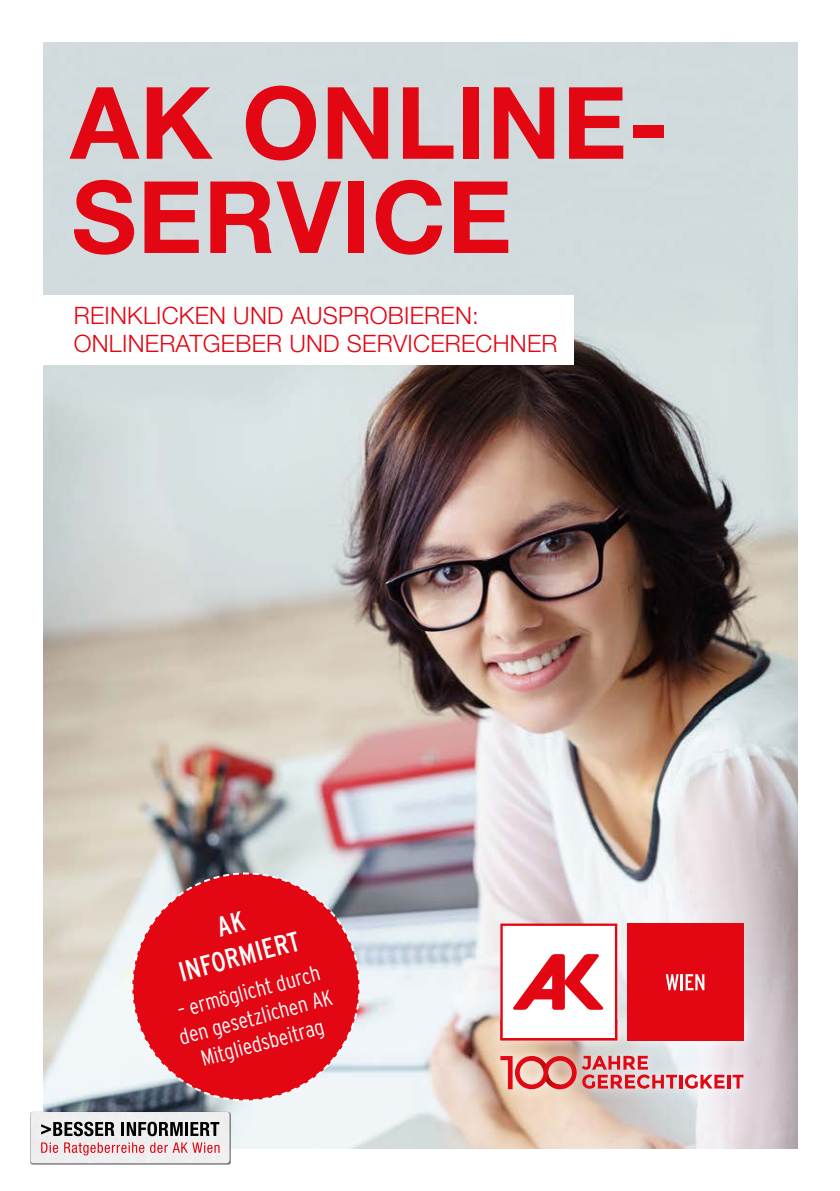
<style>
.page{position:relative;width:840px;height:1191px;background:#fff}
.page>*{position:absolute;margin:0;border:0;box-sizing:border-box;transform-origin:0 0}
.titel_headline{font:700 100px/94.2px "Helvetica Neue LT Std";letter-spacing:.01em;color:#e30613}
.t1{font:condensed 28px/33.6px "Interstate";color:#fff;text-align:center}
.titel_subheadline{font:300 24px/28px "Helvetica Neue LT Std";letter-spacing:.01em;color:#e30613}
.t2{font:300 condensed 22px/26.4px "Interstate";color:#fff;text-align:center}
</style>
<div class="page">
<img style="left:44px;top:43px;width:753px;height:1105px">
<div style="left:0;top:295px;width:573px;height:69px;background:#fff"></div>
<svg style="left:130px;top:871px;width:231px;height:231px;background:#dc3843"></svg>
<div style="left:30px;top:1111px;width:201px;height:54px;background:#000;opacity:.75"></div>
<div style="left:31px;top:1112px;width:198px;height:51px;background:#eeeef0"></div>
<svg style="left:41px;top:1121px;width:73px;height:15px"></svg>
<hr style="left:121px;top:1122px;width:3px;height:14px;background:#000">
<svg style="left:127px;top:1121px;width:55px;height:15px"></svg>
<hr style="left:185px;top:1122px;width:3px;height:14px;background:#000">
<svg style="left:190px;top:1122px;width:29px;height:14px"></svg>
<svg style="left:41px;top:1142px;width:17px;height:11px"></svg>
<svg style="left:64px;top:1142px;width:80px;height:13px"></svg>
<svg style="left:150px;top:1142px;width:69px;height:11px"></svg>
<svg style="left:487px;top:1006px;width:268px;height:95px;background:#e1d1cc"></svg>
<hr style="left:727px;top:1074px;width:3px;height:14px;background:#e30613">
<svg style="left:732px;top:1074px;width:11px;height:14px"></svg>
<hr style="left:679px;top:1074px;width:3px;height:14px;background:#e30613">
<svg style="left:684px;top:1074px;width:40px;height:14px"></svg>
<svg style="left:500px;top:1055px;width:176px;height:34px;background:#e08f8f"></svg>
<img style="left:531px;top:1056px;width:14px;height:16px">
<img style="left:545px;top:1072px;width:15px;height:17px">
<div style="left:626px;top:923px;width:117px;height:117px;background:#e30613"></div>
<svg style="left:665px;top:974px;width:39px;height:16px"></svg>
<svg style="left:500px;top:923px;width:117px;height:117px"></svg>
<p class="titel_headline" style="left:70px;top:74px;width:599px">AK ONLINE-<br>SERVICE</p>
<p class="titel_subheadline" style="left:74px;top:301px;width:485px">REINKLICKEN UND AUSPROBIEREN:<br>ONLINERATGEBER UND SERVICERECHNER</p>
<p class="t1" style="left:166px;top:923px;width:126px;rotate:-15deg">AK<br>INFORMIERT</p>
<p class="t2" style="left:169px;top:998px;width:159px;rotate:-15deg">– ermöglicht durch den gesetzlichen AK<br>Mitgliedsbeitrag</p>
</div>
